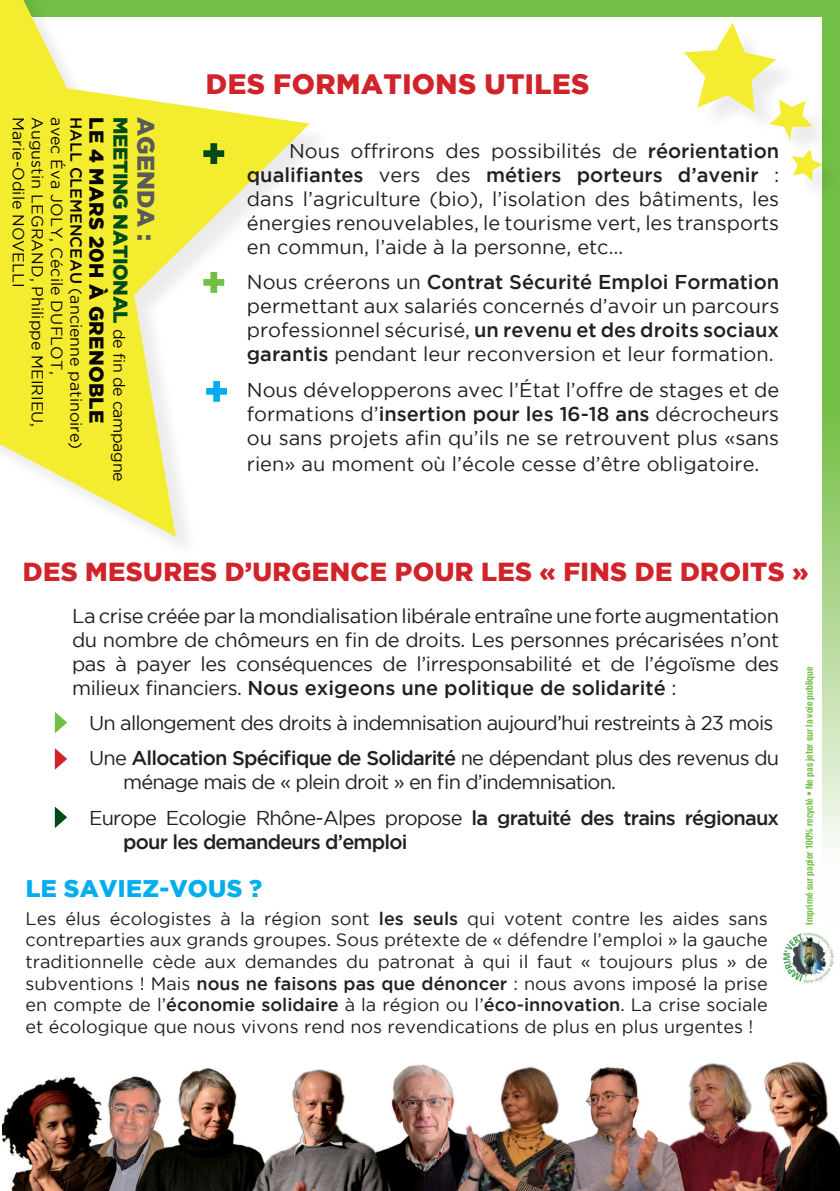
<style>
.page{position:relative;width:840px;height:1191px;background:#fff}
.page>*{position:absolute;margin:0;border:0;box-sizing:border-box;transform-origin:0 0}
.t1{font:900 28px "Gotham";letter-spacing:.015em;color:#d1232a}
.t2{font:900 26px "Gotham";letter-spacing:.015em;color:#d1232a}
.t3{font:900 24px "Gotham";letter-spacing:.015em;color:#00aeef}
.t4{font:900 24px "Gotham";color:#5a5a5d}
.t5{font:20px/24px "Gotham";color:#231f20;text-align:justify}
.t6{font:20px/24px "Gotham";letter-spacing:-.04em;color:#231f20}
.t7{font:500 20px/24px "Gotham";letter-spacing:-.04em;color:#231f20}
.t8{font:900 20px "Gotham";letter-spacing:.015em;color:#080302}
.t9{font:900 20px "Gotham";letter-spacing:-.02em;color:#004a1a}
.t10{font:18px/21.6px "Gotham";color:#231f20;text-align:justify}
.t11{font:16px "Gotham";color:#080302}
.t12{font:16px "Gotham";letter-spacing:-.02em;color:#080302}
.t13{font:700 condensed 10px "Helvetica Neue LT Std";color:#71bf44;scale:.96 1}
.s1{font-weight:500}
.s2{font-weight:400}
</style>
<div class="page">
<svg style="left:822px;top:17px;width:17px;height:831px;background:#98cf76"></svg>
<div style="left:0;top:0;width:839px;height:17px;background:#71bf44"></div>
<img style="left:3px;top:1062px;width:836px;height:129px">
<svg style="left:55px;top:712px;width:12px;height:21px"></svg>
<svg style="left:55px;top:748px;width:12px;height:21px"></svg>
<img style="left:783px;top:932px;width:52px;height:51px">
<div style="left:772px;top:102px;width:60px;height:60px;background:#231f20;opacity:.09"></div>
<div style="left:0;top:0;width:331px;height:558px;background:#fff"></div>
<svg style="left:0;top:0;width:310px;height:536px"></svg>
<svg style="left:684px;top:22px;width:128px;height:119px"></svg>
<div style="left:794px;top:152px;width:45px;height:50px;background:#231f20;opacity:.09"></div>
<svg style="left:791px;top:149px;width:31px;height:32px"></svg>
<div style="left:203px;top:150px;width:21px;height:7px;background:#004a1a"></div>
<div style="left:210px;top:143px;width:7px;height:21px;background:#004a1a"></div>
<svg style="left:55px;top:806px;width:12px;height:22px"></svg>
<p class="t9" style="left:132px;top:117px;width:208px;rotate:90deg">MEETING NATIONAL</p>
<p class="t4" style="left:160px;top:117px;width:125px;rotate:90deg">AGENDA :</p>
<p class="t12" style="left:128px;top:329px;width:154px;rotate:90deg">de fin de campagne</p>
<p class="t11" style="left:46px;top:117px;width:312px;rotate:90deg">Augustin LEGRAND, Philippe MEIRIEU,</p>
<p class="t11" style="left:66px;top:117px;width:259px;rotate:90deg">avec Éva JOLY, Cécile DUFLOT,</p>
<p class="t11" style="left:85px;top:117px;width:333px;rotate:90deg"><span class="s1">HALL CLEMENCEAU</span> (ancienne patinoire)</p>
<p class="t8" style="left:108px;top:117px;width:307px;rotate:90deg">LE 4 MARS 20H À GRENOBLE</p>
<p class="t11" style="left:27px;top:117px;width:172px;rotate:90deg">Marie-Odile NOVELLI</p>
<p class="t1" style="left:206px;top:68px;width:385px">DES FORMATIONS UTILES</p>
<p class="t5" style="left:247px;top:138px;width:533px;text-indent:42px">Nous offrirons des possibilités de <span class="s1">réorientation qualifiantes</span> vers des <span class="s1">métiers porteurs d’avenir</span> : dans l’agriculture (bio), l’isolation des bâtiments, les énergies renouvelables, le tourisme vert, les transports en commun, l’aide à la personne, etc…</p>
<p class="t5" style="left:247px;top:270px;width:533px">Nous créerons un <span class="s1">Contrat Sécurité Emploi Formation </span>permettant aux salariés concernés d’avoir un parcours professionnel sécurisé, <span class="s1">un revenu et des droits sociaux garantis</span> pendant leur reconversion et leur formation.</p>
<p class="t5" style="left:247px;top:377px;width:533px">Nous développerons avec l’État l’offre de stages et de formations d’<span class="s1">insertion pour les 16-18 ans</span> décrocheurs ou sans projets afin qu’ils ne se retrouvent plus «sans</p>
<p class="t5" style="left:247px;top:451px;width:514px">rien» au moment où l’école cesse d’être obligatoire.</p>
<p class="t2" style="left:23px;top:557px;width:786px">DES MESURES D’URGENCE POUR LES « FINS DE DROITS »</p>
<p class="t5" style="left:72px;top:603px;width:708px">La crise créée par la mondialisation libérale entraîne une forte augmentation du nombre de chômeurs en fin de droits. Les personnes précarisées n’ont pas à payer les conséquences de l’irresponsabilité et de l’égoïsme des milieux financiers. <span class="s1">Nous exigeons une politique de solidarité</span> :</p>
<p class="t6" style="left:89px;top:710px;width:685px">Un allongement des droits à indemnisation aujourd’hui restreints à 23 mois</p>
<p class="t6" style="left:123px;top:746px;width:657px;text-indent:-34px">Une <span class="s1">Allocation Spécifique de Solidarité</span> ne dépendant plus des revenus du ménage mais de « plein droit » en fin d’indemnisation.</p>
<p class="t7" style="left:123px;top:805px;width:657px;text-indent:-34px"><span class="s2">Europe Ecologie Rhône-Alpes propose</span> la gratuité des trains régionaux pour les demandeurs d’emploi</p>
<p class="t3" style="left:26px;top:874px;width:238px">LE SAVIEZ-VOUS ?</p>
<p class="t10" style="left:26px;top:907px;width:743px">Les élus écologistes à la région sont <span class="s1">les seuls</span> qui votent contre les aides sans contreparties aux grands groupes. Sous prétexte de « défendre l’emploi » la gauche traditionnelle cède aux demandes du patronat à qui il faut « toujours plus » de subventions ! Mais <span class="s1">nous ne faisons pas que dénoncer</span> : nous avons imposé la prise en compte de l’<span class="s1">économie solidaire</span> à la région ou l’<span class="s1">éco-innovation</span>. La crise sociale et écologique que nous vivons rend nos revendications de plus en plus urgentes !</p>
<p class="t13" style="left:802px;top:924px;width:270px;rotate:-90deg">Imprimé sur papier 100% recyclé • Ne pas jeter sur la voie publique</p>
</div>
